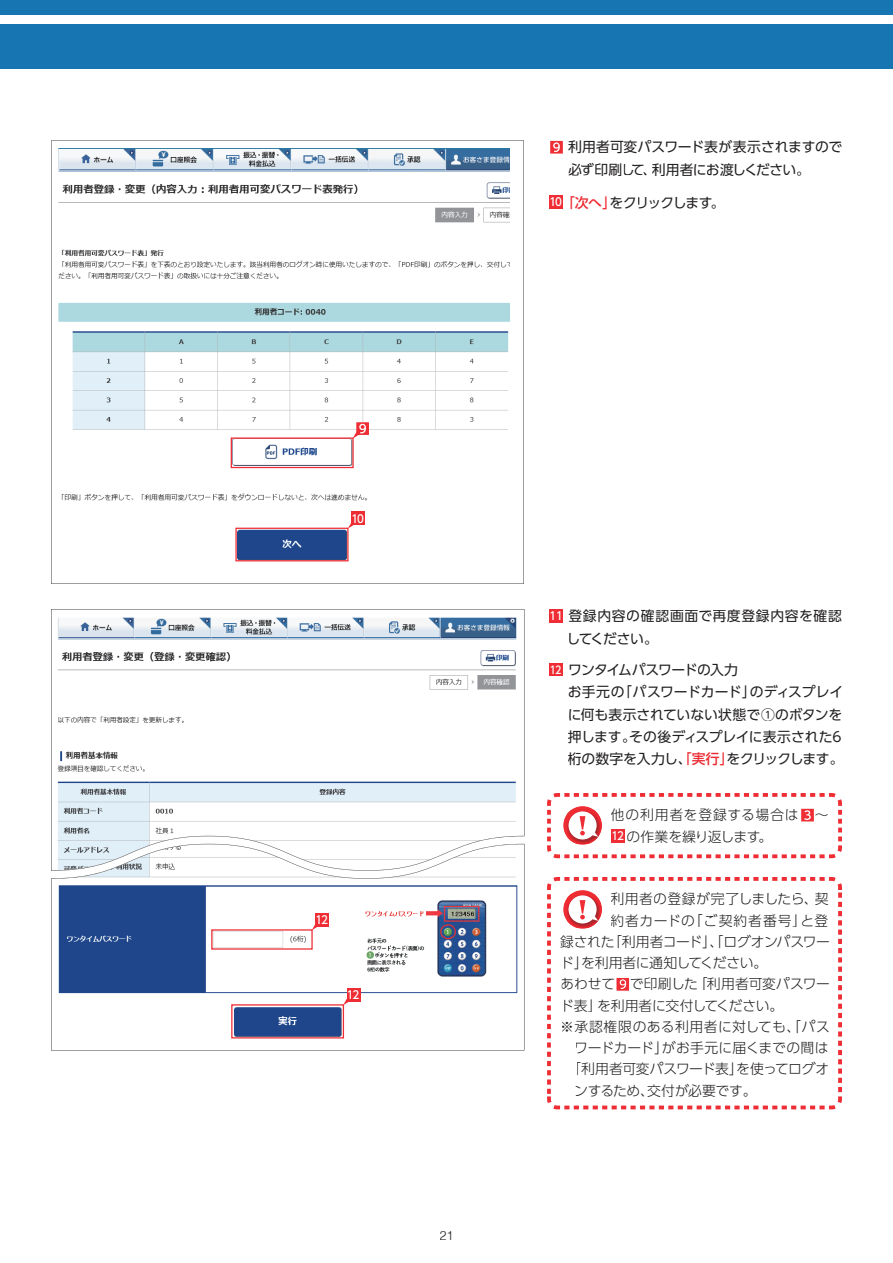
<style>
.page{position:relative;width:893px;height:1263px;background:#fff}
.page>*{position:absolute;margin:0;border:0;box-sizing:border-box;transform-origin:0 0}
.t1{font:13.8px/22.4px "UD Shin Go Pro";letter-spacing:-.01em;color:#232020}
.t2{font:300 13.8px/21.3px "UD Shin Go Pro";letter-spacing:-.005em;color:#232020;text-align:justify}
.t3{font:300 13.8px "UD Shin Go Pro";letter-spacing:.025em;color:#232020}
.t4{font:13.8px/22.4px "UD Shin Go Pro";letter-spacing:.04em;color:#232020}
.t5{font:300 13.8px/21.3px "UD Shin Go Pro";letter-spacing:.02em;color:#232020}
.t6{font:300 13.8px "UD Shin Go Pro";letter-spacing:-.025em;color:#232020}
.t7{font:300 13.8px "UD Shin Go Pro";letter-spacing:-.03em;color:#232020}
.t8{font:13.8px "UD Shin Go Pro";letter-spacing:-.075em;color:#232020}
.t9{font:300 12.75px "Helvetica";color:#232020}
.t10{font:500 11.1px "UD Shin Go Pro";letter-spacing:-.12em;color:#fff;scale:.94 1}
.t11{font:500 10.65px "UD Shin Go Pro";color:#fff;scale:.9 1}
.s1{font-weight:500;color:#ee2d34}
</style>
<div class="page">
<svg style="left:51px;top:609px;width:473px;height:235px"></svg>
<img style="left:57px;top:836px;width:462px;height:8px">
<svg style="left:51px;top:844px;width:473px;height:206px"></svg>
<img style="left:57px;top:844px;width:462px;height:35px">
<svg style="left:343px;top:999px;width:6px;height:6px"></svg>
<svg style="left:312px;top:924px;width:6px;height:6px"></svg>
<div style="left:231px;top:1004px;width:113px;height:34px;border:1px solid #ee2d34"></div>
<div style="left:347px;top:988px;width:13px;height:13px;background:#ee2d34"></div>
<div style="left:315px;top:913px;width:14px;height:13px;background:#ee2d34"></div>
<svg style="left:51px;top:140px;width:473px;height:444px"></svg>
<div style="left:0;top:0;width:893px;height:68px;background:#1776b1"></div>
<div style="left:0;top:15px;width:893px;height:8px;background:#fff"></div>
<svg style="left:550px;top:141px;width:13px;height:13px"></svg>
<div style="left:550px;top:609px;width:13px;height:14px;background:#ee2d34"></div>
<div style="left:550px;top:195px;width:13px;height:14px;background:#ee2d34"></div>
<svg style="left:547px;top:793px;width:295px;height:66px"></svg>
<div style="left:611px;top:829px;width:14px;height:14px;background:#ee2d34"></div>
<svg style="left:230px;top:422px;width:139px;height:140px"></svg>
<div style="left:550px;top:663px;width:13px;height:13px;background:#ee2d34"></div>
<svg style="left:547px;top:877px;width:295px;height:233px"></svg>
<div style="left:565px;top:998px;width:209px;height:14px;background:#fff"></div>
<p class="t1" style="left:568px;top:136px;width:276px">利用者可変パスワード表が表示されますので必ず印刷して、利用者にお渡しください。</p>
<p class="t10" style="left:550px;top:193px;width:15px">10</p>
<p class="t8" style="left:561px;top:191px;width:165px"><span class="s1">「次へ」</span>をクリックします。</p>
<p class="t10" style="left:352px;top:509px;width:15px">10</p>
<p class="t10" style="left:315px;top:911px;width:15px">12</p>
<p class="t10" style="left:347px;top:986px;width:15px">12</p>
<p class="t9" style="left:439px;top:1224px;width:16px">21</p>
<p class="t4" style="left:567px;top:604px;width:277px;text-indent:-17px"><span class="s1">　</span> 登録内容の確認画面で再度登録内容を確認してください。</p>
<p class="t10" style="left:550px;top:607px;width:16px">11</p>
<p class="t1" style="left:568px;top:658px;width:277px">ワンタイムパスワードの入力<br>お手元の「パスワードカード」のディスプレイに何も表示されていない状態で①のボタンを押します。その後ディスプレイに表示された6桁の数字を入力し、<span class="s1">「実行」</span>をクリックします。</p>
<p class="t11" style="left:550px;top:661px;width:14px">12</p>
<p class="t5" style="left:627px;top:804px;width:203px;text-indent:-16px">他の利用者を登録する場合は ～の作業を繰り返します。</p>
<p class="t10" style="left:611px;top:827px;width:15px">12</p>
<p class="t3" style="left:611px;top:888px;width:219px">利用者の登録が完了しましたら、契</p>
<p class="t2" style="left:560px;top:909px;width:271px;text-indent:50px">約者カードの「ご契約者番号」と登録された「利用者コード」、「ログオンパスワード」を利用者に通知してください。</p>
<p class="t2" style="left:560px;top:973px;width:271px">あわせて　で印刷した「利用者可変パスワード表」を利用者に交付してください。</p>
<p class="t3" style="left:560px;top:1015px;width:271px">※承認権限のある利用者に対しても、「パス</p>
<p class="t2" style="left:574px;top:1037px;width:256px">ワードカード」がお手元に届くまでの間は</p>
<p class="t6" style="left:567px;top:1058px;width:264px">「利用者可変パスワード表」を使ってログオ</p>
<p class="t7" style="left:574px;top:1079px;width:184px">ンするため、交付が必要です。</p>
</div>
